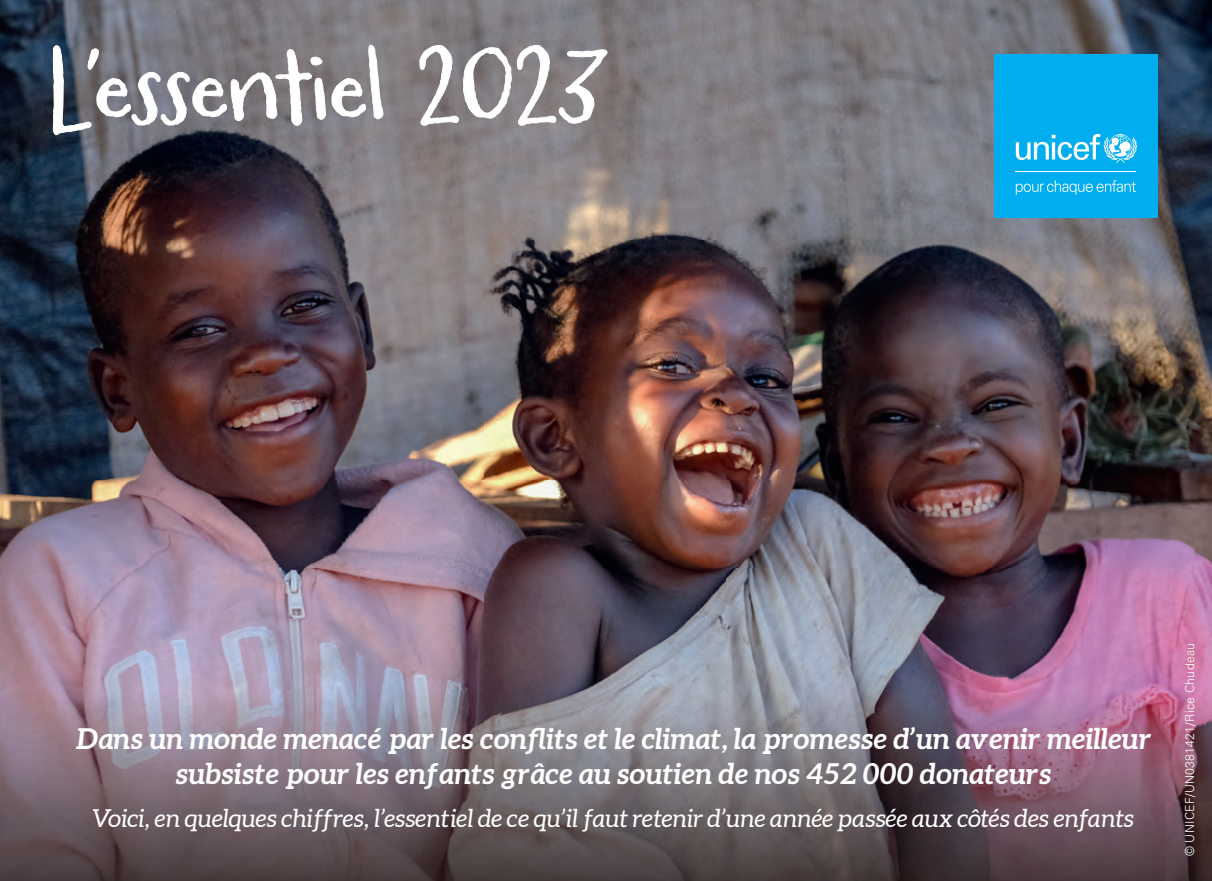
<style>
.page{position:relative;width:1212px;height:881px;background:#fff}
.page>*{position:absolute;margin:0;border:0;box-sizing:border-box;transform-origin:0 0}
.t1{font:101.02px "Carrotflower";letter-spacing:-.01em;color:#fff}
.t2{font:italic 700 28.8px/34.6px "Aleo";color:#fff;text-align:center}
.t3{font:italic 24.75px "Aleo";color:#fff}
.t4{font:300 12.38px "Univers LT Std";letter-spacing:.02em;color:#fff}
</style>
<div class="page">
<img style="left:0;top:0;width:1212px;height:480px">
<img style="left:0;top:480px;width:404px;height:88px">
<img style="left:404px;top:480px;width:808px;height:88px">
<div style="left:994px;top:54px;width:164px;height:163px;background:#00aeef"></div>
<svg style="left:1016px;top:134px;width:121px;height:29px"></svg>
<hr style="left:1016px;top:171px;width:120px;height:1px;background:#fff">
<svg style="left:1016px;top:180px;width:120px;height:15px"></svg>
<img style="left:0;top:568px;width:1212px;height:312px">
<h1 class="t1" style="left:46px;top:27px;width:565px">L’essentiel 2023</h1>
<p class="t2" style="left:75px;top:722px;width:1078px">Dans un monde menacé par les conflits et le climat, la promesse d’un avenir meilleur subsiste pour les enfants grâce au soutien de nos 452 000 donateurs</p>
<p class="t3" style="left:93px;top:803px;width:1042px">Voici, en quelques chiffres, l’essentiel de ce qu’il faut retenir d’une année passée aux côtés des enfants</p>
<p class="t4" style="left:1182px;top:856px;width:215px;rotate:-90deg">© UNICEF/UN0381421/Rice Chudeau</p>
</div>
